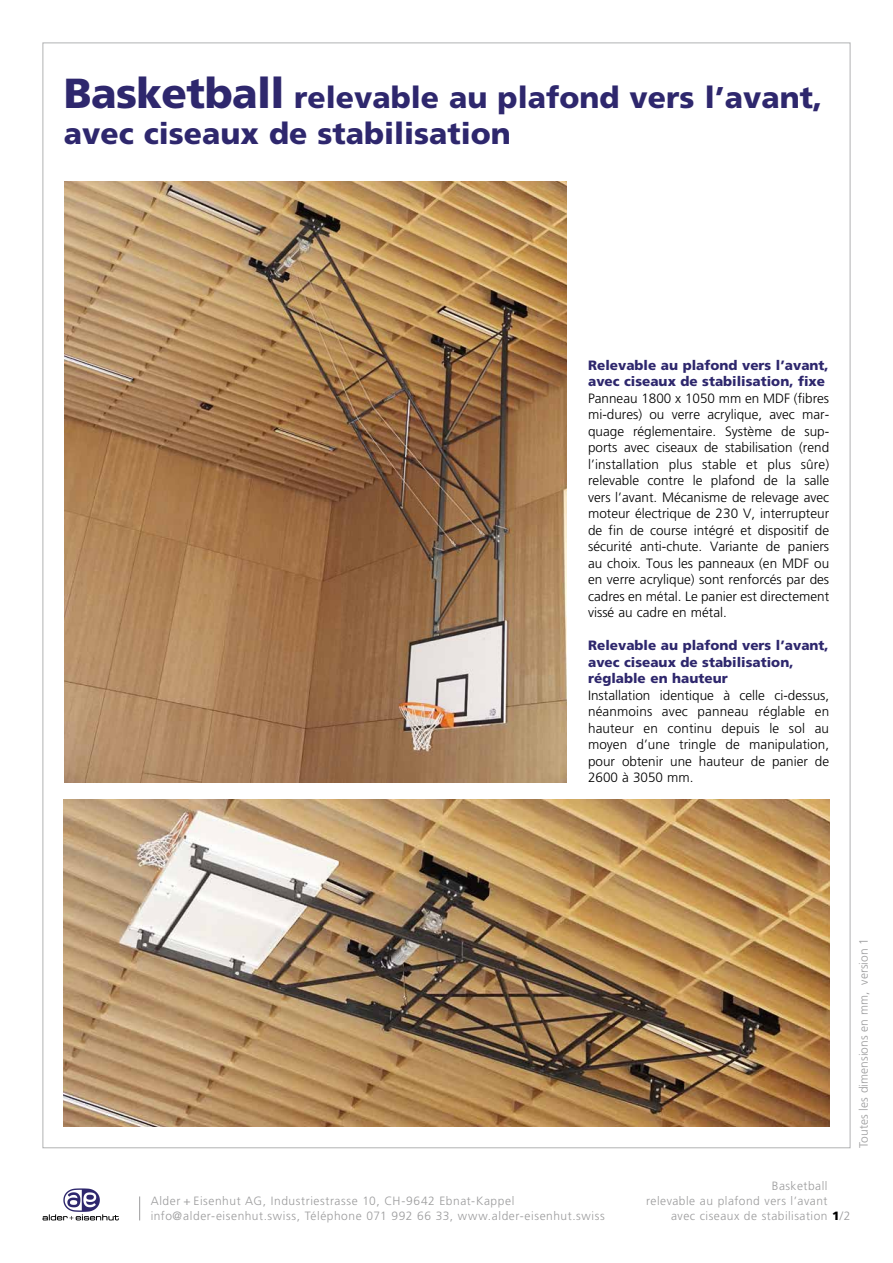
<style>
.page{position:relative;width:893px;height:1263px;background:#fff}
.page>*{position:absolute;margin:0;border:0;box-sizing:border-box;transform-origin:0 0}
.t1{font:900 30px/36px "Frutiger";color:#2e276d}
.t2{font:300 13.5px/16.5px "Frutiger";color:#000;text-align:justify}
.t3{font:900 13.5px/16.5px "Frutiger";color:#2e276d}
.t4{font:300 12px/15px "Frutiger";letter-spacing:.04em;color:#9c9c9d}
.t5{font:300 12px "Frutiger";letter-spacing:.005em;color:#9c9c9d}
.s1{font-size:42px}
.s2{font-weight:900;color:#000}
</style>
<div class="page">
<img style="left:64px;top:181px;width:503px;height:601px">
<img style="left:64px;top:800px;width:765px;height:327px">
<svg style="left:43px;top:1188px;width:76px;height:32px"></svg>
<svg style="left:139px;top:1196px;width:1px;height:24px"></svg>
<p class="t1" style="left:64px;top:79px;width:760px"><span class="s1">Basketball</span> relevable au plafond vers l’avant, avec ciseaux de stabilisation</p>
<p class="t3" style="left:588px;top:357px;width:242px">Relevable au plafond vers l’avant, avec ciseaux de stabilisation, fixe</p>
<p class="t2" style="left:588px;top:390px;width:243px">Panneau 1800 x 1050 mm en MDF (fibres mi-dures) ou verre acrylique, avec mar&shy;quage réglementaire. Système de sup&shy;ports avec ciseaux de stabilisation (rend l’installation plus stable et plus sûre) relevable contre le plafond de la salle vers l’avant. Mécanisme de relevage avec moteur électrique de 230 V, interrupteur de fin de course intégré et dispositif de sécurité anti-chute. Variante de paniers au choix. Tous les panneaux (en MDF ou en verre acrylique) sont renforcés par des cadres en métal. Le panier est directement vissé au cadre en métal.</p>
<p class="t3" style="left:588px;top:637px;width:242px">Relevable au plafond vers l’avant, avec ciseaux de stabilisation, réglable en hauteur</p>
<p class="t2" style="left:588px;top:687px;width:243px">Installation identique à celle ci-dessus, néanmoins avec panneau réglable en hauteur en continu depuis le sol au moyen d’une tringle de manipulation, pour obtenir une hauteur de panier de 2600 à 3050 mm.</p>
<p class="t4" style="left:151px;top:1194px;width:456px">Alder + Eisenhut AG, Industriestrasse 10, CH-9642 Ebnat-Kappel info@alder-eisenhut.swiss, Téléphone 071 992 66 33, www.alder-eisenhut.swiss</p>
<p class="t5" style="left:857px;top:1148px;width:211px;rotate:-90deg">Toutes les dimensions en mm, version 1</p>
<p class="t4" style="left:646px;top:1179px;width:183px;text-align:right">Basketball<br>relevable au plafond vers l’avant</p>
<p class="t4" style="left:671px;top:1209px;width:181px">avec ciseaux de stabilisation <span class="s2">1</span>/2</p>
</div>
